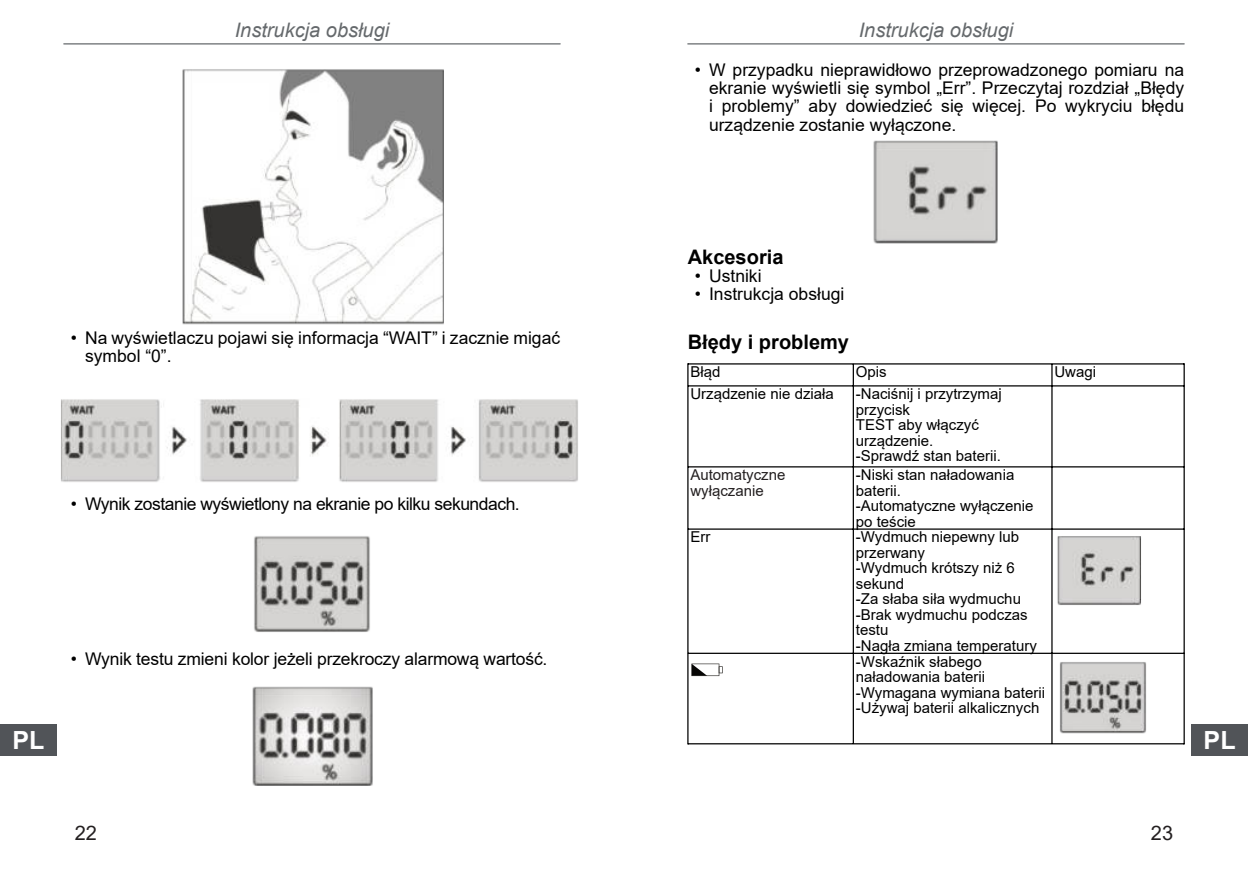
<style>
.page{position:relative;width:1248px;height:879px;background:#fff}
.page>*{position:absolute;margin:0;border:0;box-sizing:border-box;transform-origin:0 0}
.t1{font:700 25px "Arial";color:#fff}
.t2{font:italic 20px "Arial";color:#65696c}
.t3{font:700 20px "Arial";color:#000}
.t4{font:20px "Arial";color:#231f20}
.t5{font:17.5px/18px "Arial";color:#000}
.t6{font:17.5px "Arial";letter-spacing:-.025em;color:#000}
.t7{font:15px/15.5px "Arial";color:#000}
.t8{font:15px/15.5px "Arial";color:#231f20}
</style>
<div class="page">
<hr style="left:687px;top:43px;width:496px;height:1px;background:#65696c">
<hr style="left:64px;top:43px;width:496px;height:1px;background:#65696c">
<div style="left:1191px;top:724px;width:56px;height:31px;background:#515458"></div>
<div style="left:0;top:724px;width:57px;height:31px;background:#515458"></div>
<img style="left:182px;top:69px;width:262px;height:256px">
<img style="left:61px;top:399px;width:517px;height:83px">
<img style="left:254px;top:536px;width:116px;height:96px">
<img style="left:252px;top:686px;width:121px;height:100px">
<img style="left:873px;top:140px;width:125px;height:104px">
<hr style="left:687px;top:363px;width:1px;height:381px;background:#000">
<hr style="left:1183px;top:363px;width:1px;height:381px;background:#000">
<hr style="left:852px;top:364px;width:1px;height:380px;background:#000">
<hr style="left:1051px;top:364px;width:1px;height:380px;background:#000">
<hr style="left:688px;top:363px;width:495px;height:1px;background:#000">
<hr style="left:688px;top:385px;width:495px;height:1px;background:#000">
<hr style="left:688px;top:466px;width:495px;height:1px;background:#000">
<hr style="left:688px;top:528px;width:495px;height:2px;background:#000">
<hr style="left:688px;top:653px;width:495px;height:1px;background:#000">
<hr style="left:688px;top:743px;width:495px;height:1px;background:#000">
<img style="left:1057px;top:536px;width:84px;height:69px">
<img style="left:1059px;top:662px;width:87px;height:72px">
<svg style="left:691px;top:663px;width:31px;height:13px"></svg>
<h2 class="t2" style="left:235px;top:22px;width:156px">Instrukcja obsługi</h2>
<h2 class="t2" style="left:858px;top:22px;width:156px">Instrukcja obsługi</h2>
<p class="t5" style="left:709px;top:63px;width:476px;text-align:justify;text-indent:-14px">• W przypadku nieprawidłowo przeprowadzonego pomiaru na ekranie wyświetli się symbol „Err”. Przeczytaj rozdział „Błędy i problemy” aby dowiedzieć się więcej. Po wykryciu błędu urządzenie zostanie wyłączone.</p>
<p class="t5" style="left:85px;top:330px;width:476px;text-indent:-14px">• Na wyświetlaczu pojawi się informacja “WAIT” i zacznie migać symbol “0”.</p>
<p class="t6" style="left:71px;top:497px;width:450px">• Wynik zostanie wyświetlony na ekranie po kilku sekundach.</p>
<p class="t5" style="left:71px;top:651px;width:478px">• Wynik testu zmieni kolor jeżeli przekroczy alarmową wartość.</p>
<h2 class="t3" style="left:687px;top:249px;width:97px">Akcesoria</h2>
<p class="t5" style="left:694px;top:269px;width:68px">• Ustniki</p>
<p class="t5" style="left:694px;top:287px;width:151px">• Instrukcja obsługi</p>
<h2 class="t3" style="left:687px;top:335px;width:163px">Błędy i problemy</h2>
<p class="t7" style="left:690px;top:365px;width:32px">Błąd</p>
<p class="t7" style="left:855px;top:365px;width:32px">Opis</p>
<p class="t7" style="left:1054px;top:365px;width:43px">Uwagi</p>
<p class="t7" style="left:690px;top:387px;width:145px">Urządzenie nie działa</p>
<p class="t7" style="left:855px;top:387px;width:147px">-Naciśnij i przytrzymaj przycisk<br>TEST aby włączyć urządzenie.<br>-Sprawdź stan baterii.</p>
<p class="t8" style="left:690px;top:468px;width:97px">Automatyczne wyłączanie</p>
<p class="t7" style="left:855px;top:468px;width:179px">-Niski stan naładowania baterii.<br>-Automatyczne wyłączenie po teście</p>
<p class="t7" style="left:690px;top:531px;width:21px">Err</p>
<p class="t7" style="left:855px;top:531px;width:191px">-Wydmuch niepewny lub przerwany<br>-Wydmuch krótszy niż 6 sekund<br>-Za słaba siła wydmuchu -Brak wydmuchu podczas testu<br>-Nagła zmiana temperatury -Wskaźnik słabego naładowania baterii -Wymagana wymiana baterii -Używaj baterii alkalicznych</p>
<h1 class="t1" style="left:12px;top:731px;width:33px">PL</h1>
<h1 class="t1" style="left:1203px;top:731px;width:33px">PL</h1>
<h2 class="t4" style="left:75px;top:825px;width:24px">22</h2>
<h2 class="t4" style="left:1150px;top:825px;width:24px">23</h2>
</div>
